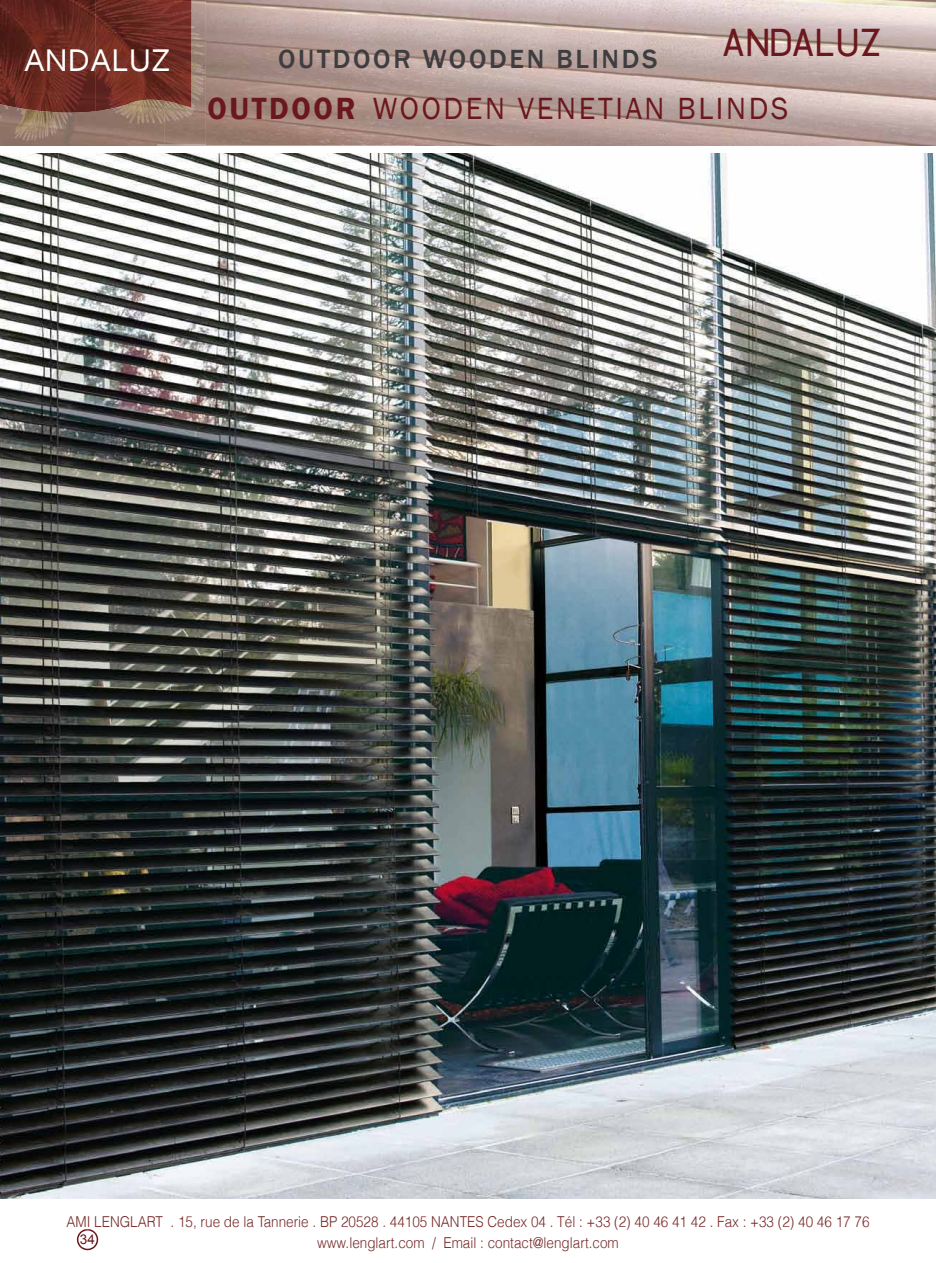
<style>
.page{position:relative;width:936px;height:1263px;background:#fff}
.page>*{position:absolute;margin:0;border:0;box-sizing:border-box;transform-origin:0 0}
.t1{font:40.5px "cibreo";letter-spacing:.04em;color:#6a181d}
.t2{font:33px "Corbel";color:#fff}
.t3{font:31.5px "Franklin Gothic";letter-spacing:.09em;color:#6a181d;scale:.96 1}
.t4{font:500 27px "Franklin Gothic";letter-spacing:.1em;color:#3e3d40}
.t5{font:300 15px "Helvetica";color:#762827;scale:.9 1}
.t6{font:13.5px "Arial";color:#6a181d}
.s1{font-weight:600}
</style>
<div class="page">
<svg style="left:77px;top:1229px;width:21px;height:21px"></svg>
<img style="left:156px;top:0;width:779px;height:146px">
<img style="left:0;top:145px;width:156px;height:1px">
<img style="left:165px;top:0;width:41px;height:145px">
<img style="left:96px;top:111px;width:69px;height:2px">
<img style="left:96px;top:0;width:95px;height:111px">
<img style="left:0;top:0;width:96px;height:113px">
<img style="left:0;top:153px;width:935px;height:1045px">
<h2 class="t2" style="left:24px;top:46px;width:148px">ANDALUZ</h2>
<h1 class="t1" style="left:723px;top:20px;width:160px">ANDALUZ</h1>
<h3 class="t4" style="left:278px;top:43px;width:381px">OUTDOOR WOODEN BLINDS</h3>
<h3 class="t3" style="left:207px;top:90px;width:606px"><span class="s1">OUTDOOR</span> WOODEN VENETIAN BLINDS</h3>
<p class="t5" style="left:66px;top:1215px;width:893px">AMI LENGLART . 15, rue de la Tannerie . BP 20528 . 44105 NANTES Cedex 04 . Tél : +33 (2) 40 46 41 42 . Fax : +33 (2) 40 46 17 76</p>
<p class="t6" style="left:80px;top:1232px;width:17px">34</p>
<p class="t5" style="left:317px;top:1236px;width:337px">www.lenglart.com / Email : contact@lenglart.com</p>
</div>
